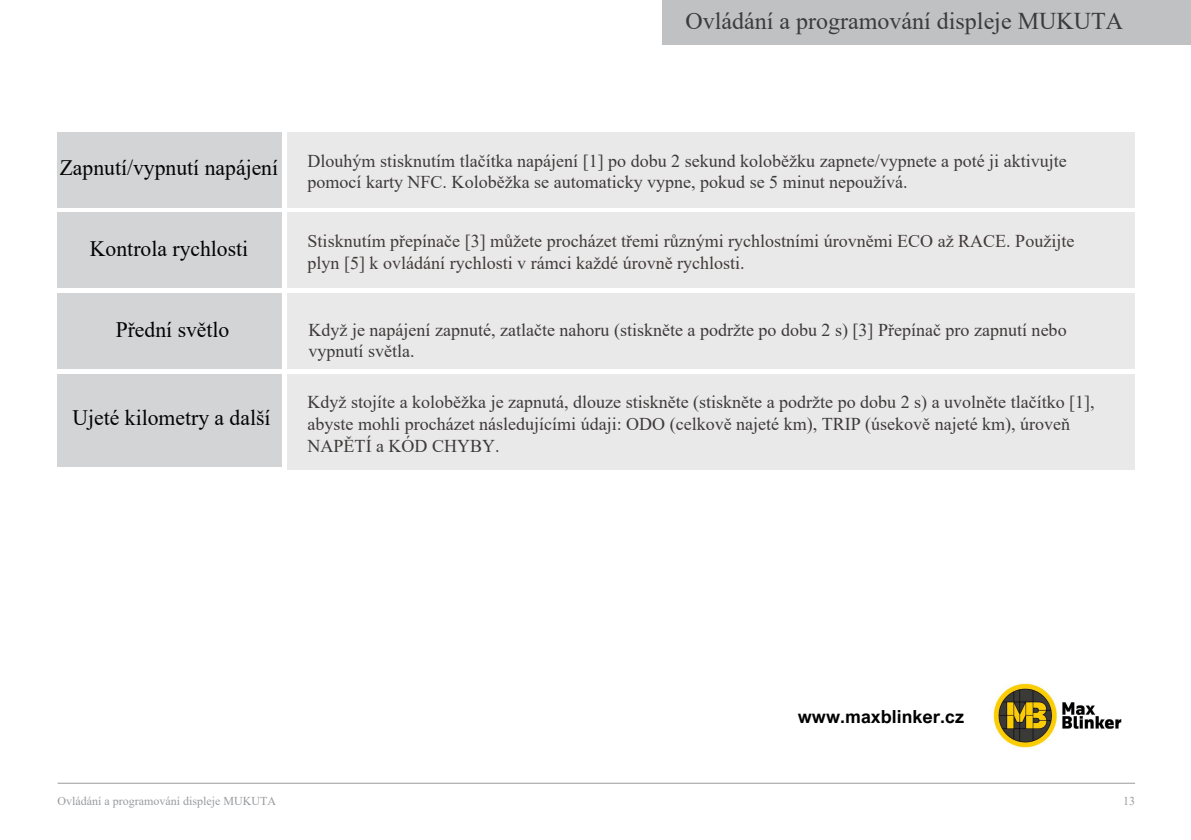
<style>
.page{position:relative;width:1191px;height:840px;background:#fff}
.page>*{position:absolute;margin:0;border:0;box-sizing:border-box;transform-origin:0 0}
.t1{font:24px "Times New Roman";color:#3d3a3a}
.t2{font:22px "Times New Roman";color:#030303}
.t3{font:18px/21.6px "Times New Roman";color:#3d3a3a}
.t4{font:18px/21.6px "Times New Roman";color:#423a3a}
.t5{font:700 18px "Arial Nova";color:#000}
.t6{font:12px "Times New Roman";color:#989b9e}
</style>
<div class="page">
<hr style="left:58px;top:782px;width:1077px;height:1px;background:#989b9e">
<div style="left:58px;top:132px;width:224px;height:75px;background:#d2d4d5"></div>
<div style="left:287px;top:132px;width:847px;height:75px;background:#eae9e9"></div>
<div style="left:58px;top:213px;width:224px;height:75px;background:#d2d4d5"></div>
<div style="left:287px;top:213px;width:847px;height:75px;background:#eae9e9"></div>
<div style="left:58px;top:293px;width:224px;height:75px;background:#d2d4d5"></div>
<div style="left:287px;top:293px;width:847px;height:75px;background:#eae9e9"></div>
<div style="left:58px;top:374px;width:224px;height:93px;background:#d2d4d5"></div>
<div style="left:287px;top:374px;width:847px;height:95px;background:#eae9e9"></div>
<div style="left:662px;top:0;width:529px;height:44px;background:#bfc1c3"></div>
<img style="left:992px;top:682px;width:130px;height:67px">
<h1 class="t1" style="left:685px;top:4px;width:439px">Ovládání a programování displeje MUKUTA</h1>
<p class="t2" style="left:60px;top:152px;width:220px">Zapnutí/vypnutí napájení</p>
<p class="t2" style="left:90px;top:233px;width:160px">Kontrola rychlosti</p>
<p class="t2" style="left:116px;top:314px;width:115px">Přední světlo</p>
<p class="t2" style="left:73px;top:402px;width:199px">Ujeté kilometry a další</p>
<p class="t3" style="left:307px;top:149px;width:760px">Dlouhým stisknutím tlačítka napájení [1] po dobu 2 sekund koloběžku zapnete/vypnete a poté ji aktivujte pomocí karty NFC. Koloběžka se automaticky vypne, pokud se 5 minut nepoužívá.</p>
<p class="t4" style="left:308px;top:229px;width:768px">Stisknutím přepínače [3] můžete procházet třemi různými rychlostními úrovněmi ECO až RACE. Použijte plyn [5] k ovládání rychlosti v rámci každé úrovně rychlosti.</p>
<p class="t3" style="left:308px;top:318px;width:759px">Když je napájení zapnuté, zatlačte nahoru (stiskněte a podržte po dobu 2 s) [3] Přepínač pro zapnutí nebo vypnutí světla.</p>
<p class="t3" style="left:308px;top:391px;width:788px">Když stojíte a koloběžka je zapnutá, dlouze stiskněte (stiskněte a podržte po dobu 2 s) a uvolněte tlačítko [1], abyste mohli procházet následujícími údaji: ODO (celkově najeté km), TRIP (úsekově najeté km), úroveň<br>NAPĚTÍ a KÓD CHYBY.</p>
<p class="t5" style="left:797px;top:706px;width:168px">www.maxblinker.cz</p>
<p class="t6" style="left:58px;top:791px;width:220px">Ovládání a programování displeje MUKUTA</p>
<p class="t6" style="left:1123px;top:791px;width:13px">13</p>
</div>
